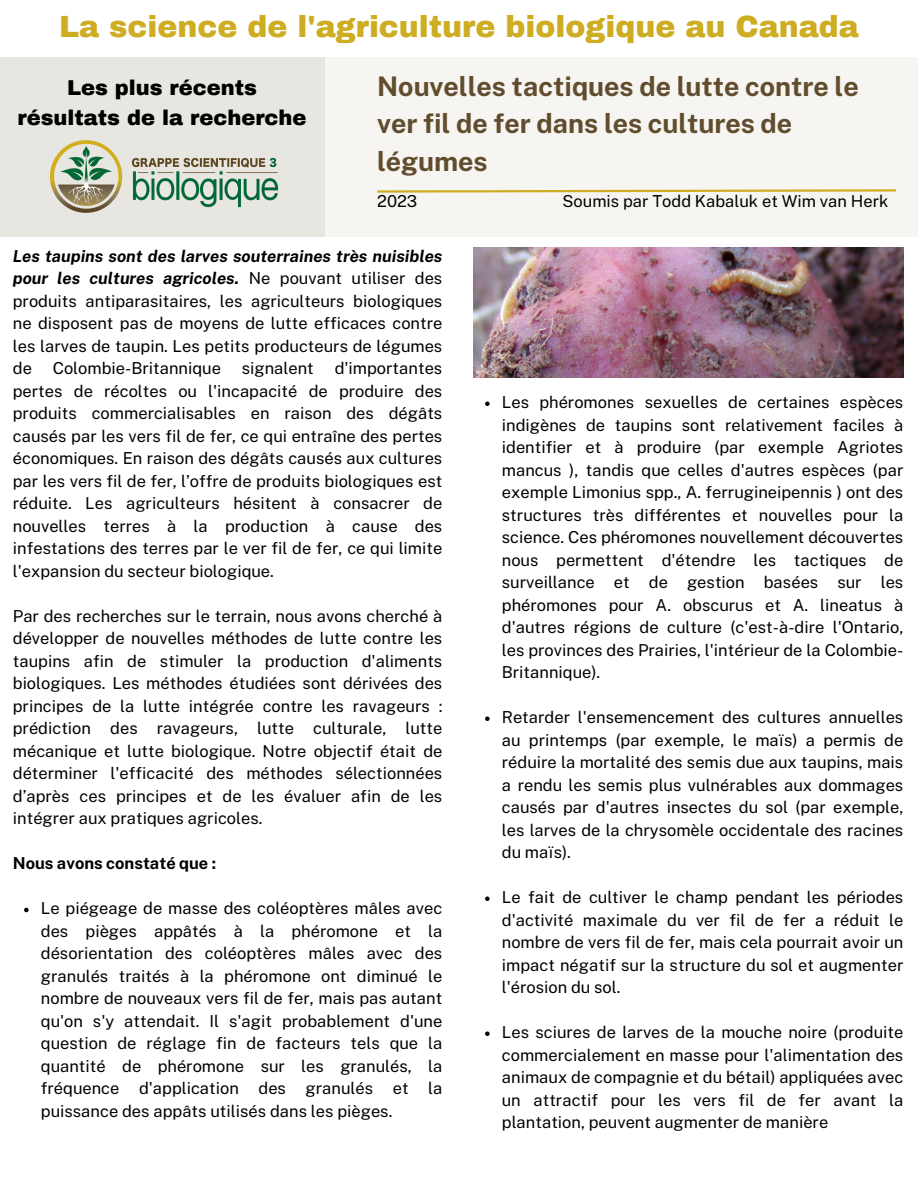
<style>
.page{position:relative;width:918px;height:1188px;background:#fff}
.page>*{position:absolute;margin:0;border:0;box-sizing:border-box;transform-origin:0 0}
.t1{font:900 30px "Archivo";color:#cfad22}
.t2{font:700 27px/37.2px "Public Sans";color:#614d2d}
.t3{font:900 21px/29.2px "Archivo";color:#000;text-align:center}
.t4{font:16.5px/22.5px "Public Sans";color:#000;text-align:justify}
.t5{font:700 16.5px "Public Sans";color:#000}
.s1{font-weight:700;font-style:italic}
</style>
<div class="page">
<div style="left:0;top:57px;width:324px;height:180px;background:#e8e6e0"></div>
<div style="left:324px;top:57px;width:594px;height:180px;background:#f6f5f2"></div>
<svg style="left:377px;top:189px;width:519px;height:4px"></svg>
<img style="left:474px;top:248px;width:430px;height:129px">
<svg style="left:24px;top:908px;width:5px;height:4px"></svg>
<svg style="left:485px;top:401px;width:5px;height:5px"></svg>
<svg style="left:485px;top:716px;width:5px;height:5px"></svg>
<svg style="left:485px;top:896px;width:5px;height:5px"></svg>
<svg style="left:485px;top:1031px;width:5px;height:5px"></svg>
<img style="left:49px;top:140px;width:230px;height:73px">
<p class="t1" style="left:59px;top:11px;width:801px">La science de l'agriculture biologique au Canada</p>
<p class="t3" style="left:17px;top:74px;width:291px">Les plus récents résultats de la recherche</p>
<p class="t2" style="left:377px;top:68px;width:483px">Nouvelles tactiques de lutte contre le ver fil de fer dans les cultures de légumes</p>
<p class="t4" style="left:377px;top:190px;width:42px">2023</p>
<p class="t4" style="left:563px;top:190px;width:327px">Soumis par Todd Kabaluk et Wim van Herk</p>
<p class="t4" style="left:13px;top:245px;width:431px"><span class="s1">Les taupins sont des larves souterraines très nuisibles pour les cultures agricoles.</span> Ne pouvant utiliser des produits antiparasitaires, les agriculteurs biologiques ne disposent pas de moyens de lutte efficaces contre les larves de taupin. Les petits producteurs de légumes de</p>
<p class="t4" style="left:13px;top:357px;width:431px;text-indent:322px">d'importantes pertes de récoltes ou l'incapacité de produire des produits commercialisables en raison des dégâts causés par les vers fil de fer, ce qui entraîne des pertes économiques. En raison des dégâts causés aux cultures par les vers fil de fer, l’offre de produits biologiques est réduite. Les agriculteurs hésitent à consacrer de nouvelles terres à la production à cause des infestations des terres par le ver fil de fer, ce qui limite l'expansion du secteur biologique.</p>
<p class="t4" style="left:13px;top:605px;width:431px">Par des recherches sur le terrain, nous avons cherché à développer de nouvelles méthodes de lutte contre les taupins afin de stimuler la production d'aliments biologiques. Les méthodes étudiées sont dérivées des principes de la lutte intégrée contre les ravageurs : prédiction des ravageurs, lutte culturale, lutte mécanique et lutte biologique. Notre objectif était de déterminer l'efficacité des méthodes sélectionnées d’après ces principes et de les évaluer afin de les intégrer aux pratiques agricoles.</p>
<p class="t5" style="left:13px;top:854px;width:205px">Nous avons constaté que :</p>
<p class="t4" style="left:53px;top:357px;width:170px">Colombie-Britannique</p>
<p class="t4" style="left:242px;top:357px;width:74px">signalent</p>
<p class="t4" style="left:41px;top:897px;width:403px">Le piégeage de masse des coléoptères mâles avec des pièges appâtés à la phéromone et la désorientation des coléoptères mâles avec des granulés traités à la phéromone ont diminué le nombre de nouveaux vers fil de fer, mais pas autant qu'on s'y attendait. Il s'agit probablement d'une question de réglage fin de facteurs tels que la quantité de phéromone sur les granulés, la fréquence d'application des granulés et la puissance des appâts utilisés dans les pièges.</p>
<p class="t4" style="left:502px;top:391px;width:403px">Les phéromones sexuelles de certaines espèces indigènes de taupins sont relativement faciles à identifier et à produire (par exemple Agriotes mancus ), tandis que celles d'autres espèces (par exemple Limonius spp., A. ferrugineipennis ) ont des structures très différentes et nouvelles pour la science. Ces phéromones nouvellement découvertes nous permettent d'étendre les tactiques de surveillance et de gestion basées sur les phéromones pour A. obscurus et A. lineatus à d'autres régions de culture (c'est-à-dire l'Ontario, les provinces des Prairies, l'intérieur de la Colombie-Britannique).</p>
<p class="t4" style="left:502px;top:706px;width:403px">Retarder l'ensemencement des cultures annuelles au printemps (par exemple, le maïs) a permis de réduire la mortalité des semis due aux taupins, mais a rendu les semis plus vulnérables aux dommages causés par d'autres insectes du sol (par exemple, les larves de la chrysomèle occidentale des racines du maïs).</p>
<p class="t4" style="left:502px;top:886px;width:403px">Le fait de cultiver le champ pendant les périodes d'activité maximale du ver fil de fer a réduit le nombre de vers fil de fer, mais cela pourrait avoir un impact négatif sur la structure du sol et augmenter l'érosion du sol.</p>
<p class="t4" style="left:502px;top:1021px;width:403px">Les sciures de larves de la mouche noire (produite commercialement en masse pour l'alimentation des animaux de compagnie et du bétail) appliquées avec un attractif pour les vers fil de fer avant la plantation, peuvent augmenter de manière</p>
</div>
